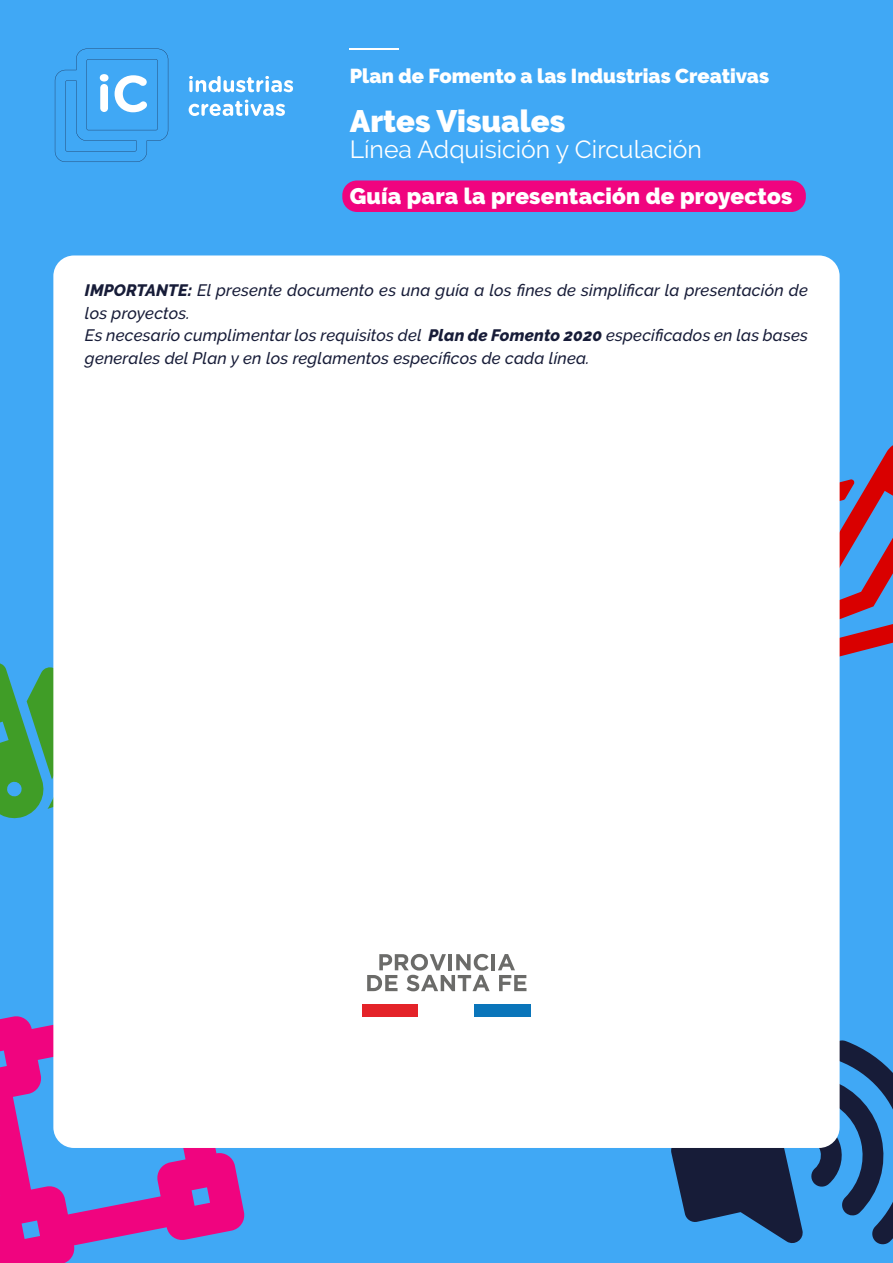
<style>
.page{position:relative;width:893px;height:1263px;background:#40a8f5}
.page>*{position:absolute;margin:0;border:0;box-sizing:border-box;transform-origin:0 0}
.t1{font:900 30.9px "Raleway";color:#fff}
.t2{font:24.75px "Raleway";color:#fff}
.t3{font:900 22.5px "Raleway";letter-spacing:.01em;color:#fff}
.t4{font:900 20.1px "Raleway";color:#fff}
.t5{font:italic 500 16.5px/22.5px "Raleway";letter-spacing:.01em;color:#171c38}
.s1{font-weight:800}
</style>
<div class="page">
<svg style="left:840px;top:445px;width:53px;height:212px"></svg>
<svg style="left:0;top:663px;width:53px;height:156px"></svg>
<svg style="left:0;top:1016px;width:245px;height:247px;fill:#f0047f"></svg>
<svg style="left:671px;top:1040px;width:222px;height:205px;fill:#171c38"></svg>
<div style="left:53px;top:255px;width:787px;height:893px;background:#fff;border-radius:21px"></div>
<div style="left:362px;top:1005px;width:56px;height:12px;background:#e42329"></div>
<div style="left:475px;top:1005px;width:56px;height:12px;background:#0a75ba"></div>
<hr style="left:492px;top:954px;width:3px;height:16px;background:#6b6b69">
<svg style="left:367px;top:954px;width:123px;height:37px"></svg>
<svg style="left:498px;top:954px;width:28px;height:37px"></svg>
<svg style="left:189px;top:76px;width:104px;height:16px"></svg>
<svg style="left:189px;top:100px;width:96px;height:16px"></svg>
<svg style="left:55px;top:49px;width:113px;height:113px"></svg>
<hr style="left:350px;top:49px;width:49px;height:1px;background:#fff">
<div style="left:342px;top:180px;width:464px;height:32px;background:#f0047f;border-radius:15px"></div>
<p class="t4" style="left:350px;top:64px;width:421px">Plan de Fomento a las Industrias Creativas</p>
<h1 class="t1" style="left:350px;top:104px;width:217px">Artes Visuales</h1>
<h2 class="t2" style="left:350px;top:135px;width:354px">Línea Adquisición y Circulación</h2>
<h3 class="t3" style="left:350px;top:183px;width:444px">Guía para la presentación de proyectos</h3>
<p class="t5" style="left:85px;top:279px;width:725px"><span class="s1">IMPORTANTE:</span> El presente documento es una guía a los fines de simplificar la presentación de los proyectos.<br>Es necesario cumplimentar los requisitos del <span class="s1">Plan de Fomento 2020</span> especificados en las bases generales del Plan y en los reglamentos específicos de cada línea.</p>
</div>
